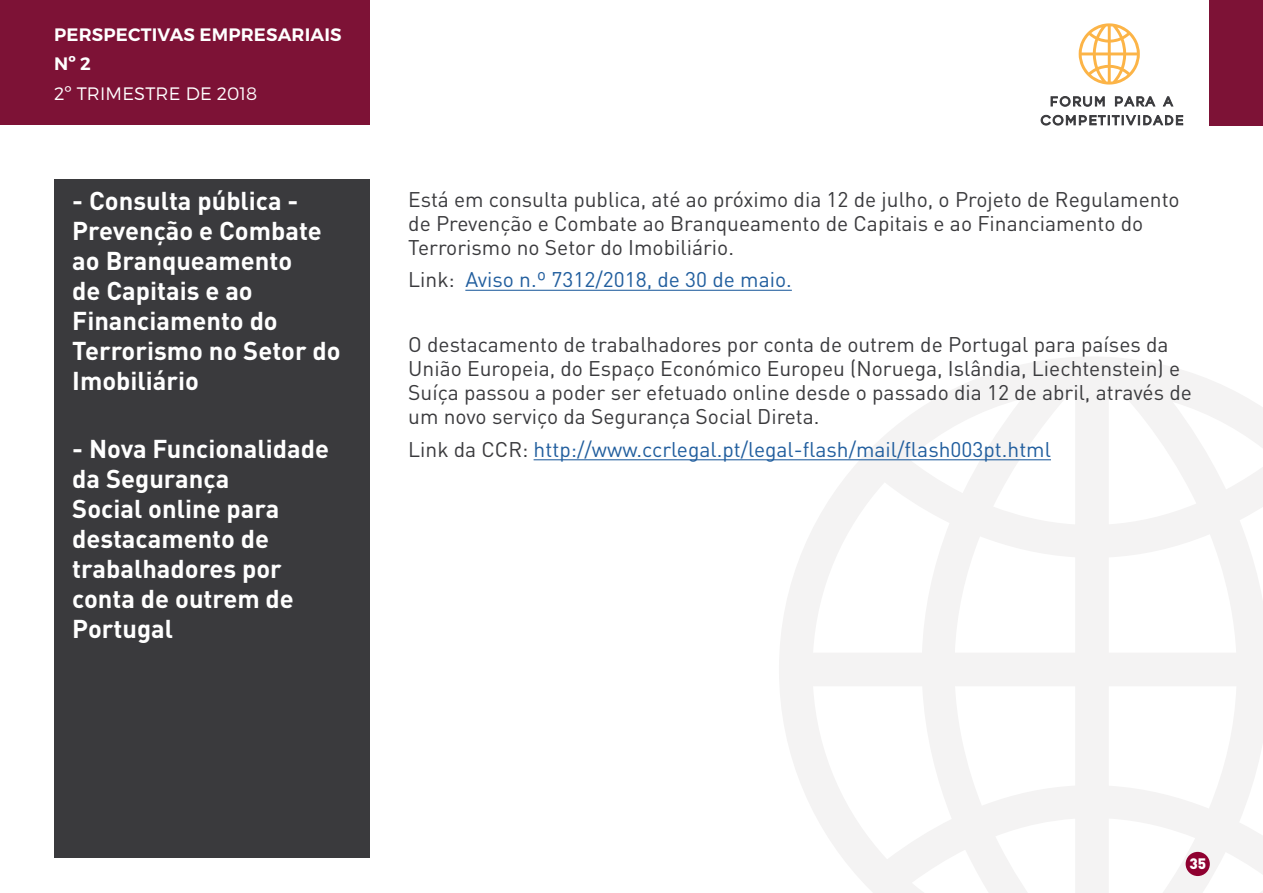
<style>
.page{position:relative;width:1263px;height:893px;background:#fff}
.page>*{position:absolute;margin:0;border:0;box-sizing:border-box;transform-origin:0 0}
.t1{font:700 25.5px/30px "DIN Pro";color:#fff}
.t2{font:21px/24px "DIN Pro";color:#3a3a3d}
.t3{font:21px "DIN Pro";color:#215e9e}
.t4{font:600 18px/29.5px "Montserrat";letter-spacing:.01em;color:#fff}
.t5{font:300 18px "Montserrat";letter-spacing:.01em;color:#fff}
.t6{font:900 15px "DIN Pro";color:#fff}
.s1{color:#3a3a3d}
</style>
<div class="page">
<div style="left:54px;top:179px;width:316px;height:678px;background:#3a3a3d"></div>
<svg style="left:779px;top:357px;width:484px;height:536px"></svg>
<div style="left:0;top:0;width:370px;height:125px;background:#7d1236"></div>
<div style="left:1210px;top:0;width:53px;height:125px;background:#7d1236"></div>
<svg style="left:1079px;top:23px;width:61px;height:62px"></svg>
<svg style="left:1050px;top:96px;width:55px;height:11px"></svg>
<svg style="left:1115px;top:96px;width:41px;height:11px"></svg>
<svg style="left:1162px;top:96px;width:12px;height:11px"></svg>
<svg style="left:1040px;top:114px;width:143px;height:12px"></svg>
<div style="left:1185px;top:852px;width:25px;height:24px;background:#8f0030;border-radius:50%"></div>
<hr style="left:465px;top:290px;width:327px;height:1px;background:#215e9e">
<hr style="left:534px;top:459px;width:517px;height:1px;background:#215e9e">
<p class="t4" style="left:54px;top:20px;width:289px">PERSPECTIVAS EMPRESARIAIS<br>Nº 2</p>
<p class="t5" style="left:54px;top:82px;width:205px">2º TRIMESTRE DE 2018</p>
<p class="t1" style="left:72px;top:185px;width:270px">- Consulta pública -<br>Prevenção e Combate ao Branqueamento<br>de Capitais e ao<br>Financiamento do<br>Terrorismo no Setor do<br>Imobiliário</p>
<p class="t1" style="left:72px;top:433px;width:258px">- Nova Funcionalidade da Segurança<br>Social online para destacamento de trabalhadores por conta de outrem de<br>Portugal</p>
<p class="t2" style="left:408px;top:186px;width:773px">Está em consulta publica, até ao próximo dia 12 de julho, o Projeto de Regulamento de Prevenção e Combate ao Branqueamento de Capitais e ao Financiamento do<br>Terrorismo no Setor do Imobiliário.</p>
<p class="t3" style="left:408px;top:266px;width:385px"><span class="s1">Link:</span> Aviso n.º 7312/2018, de 30 de maio.</p>
<p class="t2" style="left:408px;top:332px;width:785px">O destacamento de trabalhadores por conta de outrem de Portugal para países da União Europeia, do Espaço Económico Europeu (Noruega, Islândia, Liechtenstein) e Suíça passou a poder ser efetuado online desde o passado dia 12 de abril, através de um novo serviço da Segurança Social Direta.</p>
<p class="t3" style="left:408px;top:435px;width:644px"><span class="s1">Link da CCR:</span> http://www.ccrlegal.pt/legal-flash/mail/flash003pt.html</p>
<p class="t6" style="left:1189px;top:853px;width:18px">35</p>
</div>
